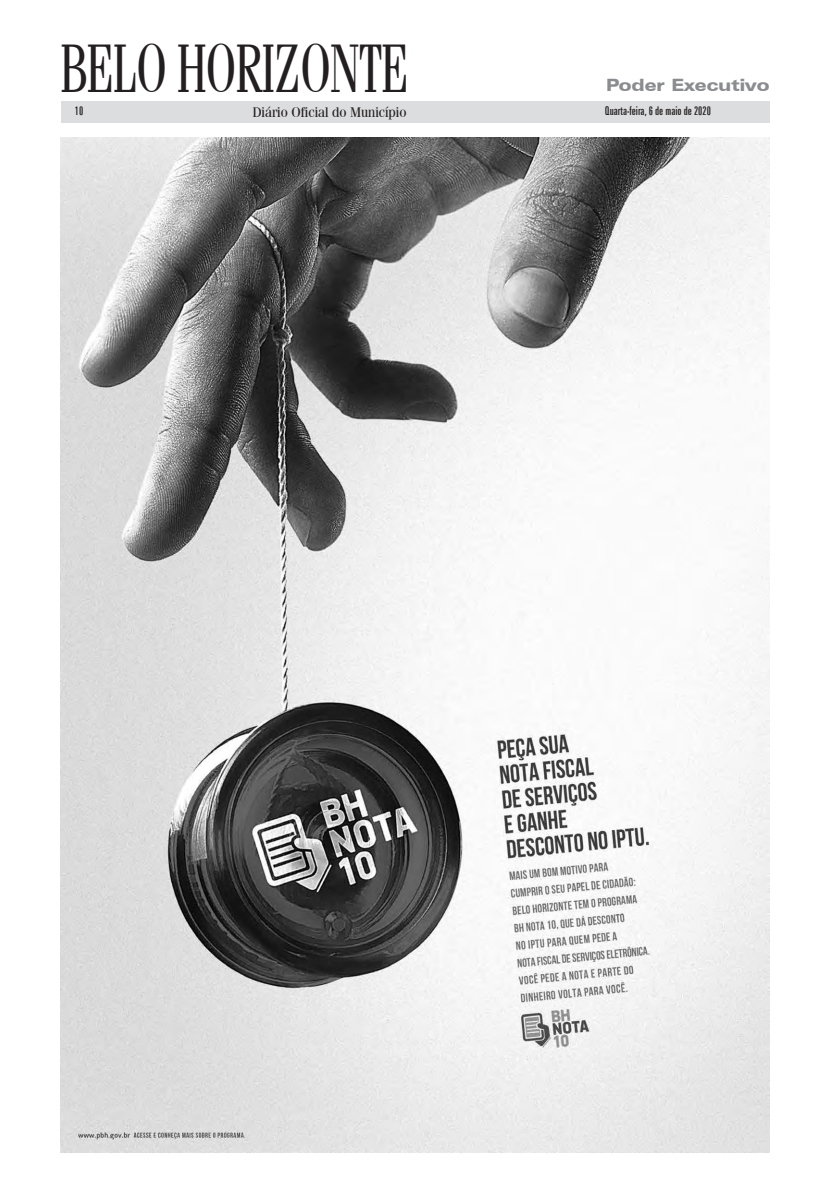
<style>
.page{position:relative;width:816px;height:1199px;background:#fff}
.page>*{position:absolute;margin:0;border:0;box-sizing:border-box;transform-origin:0 0}
.t1{font:69px "Fenice IT Cby BT";color:#231f20;scale:.65 1}
.t2{font:900 expanded 17px "Zurich BT";color:#8a8c8f}
.t3{font:14px "Fenice IT Cby BT";color:#231f20}
.t4{font:extra-condensed 12px "Zurich BT";color:#231f20}
</style>
<div class="page">
<div style="left:61px;top:101px;width:708px;height:21px;background:#dcdddf"></div>
<img style="left:61px;top:137px;width:708px;height:1015px">
<h1 class="t1" style="left:61px;top:25px;width:536px">BELO HORIZONTE</h1>
<p class="t4" style="left:75px;top:104px;width:10px">10</p>
<p class="t3" style="left:253px;top:103px;width:155px">Diário Oficial do Município</p>
<p class="t4" style="left:605px;top:104px;width:108px">Quarta-feira, 6 de maio de 2020</p>
<h2 class="t2" style="left:606px;top:75px;width:165px">Poder Executivo</h2>
</div>
